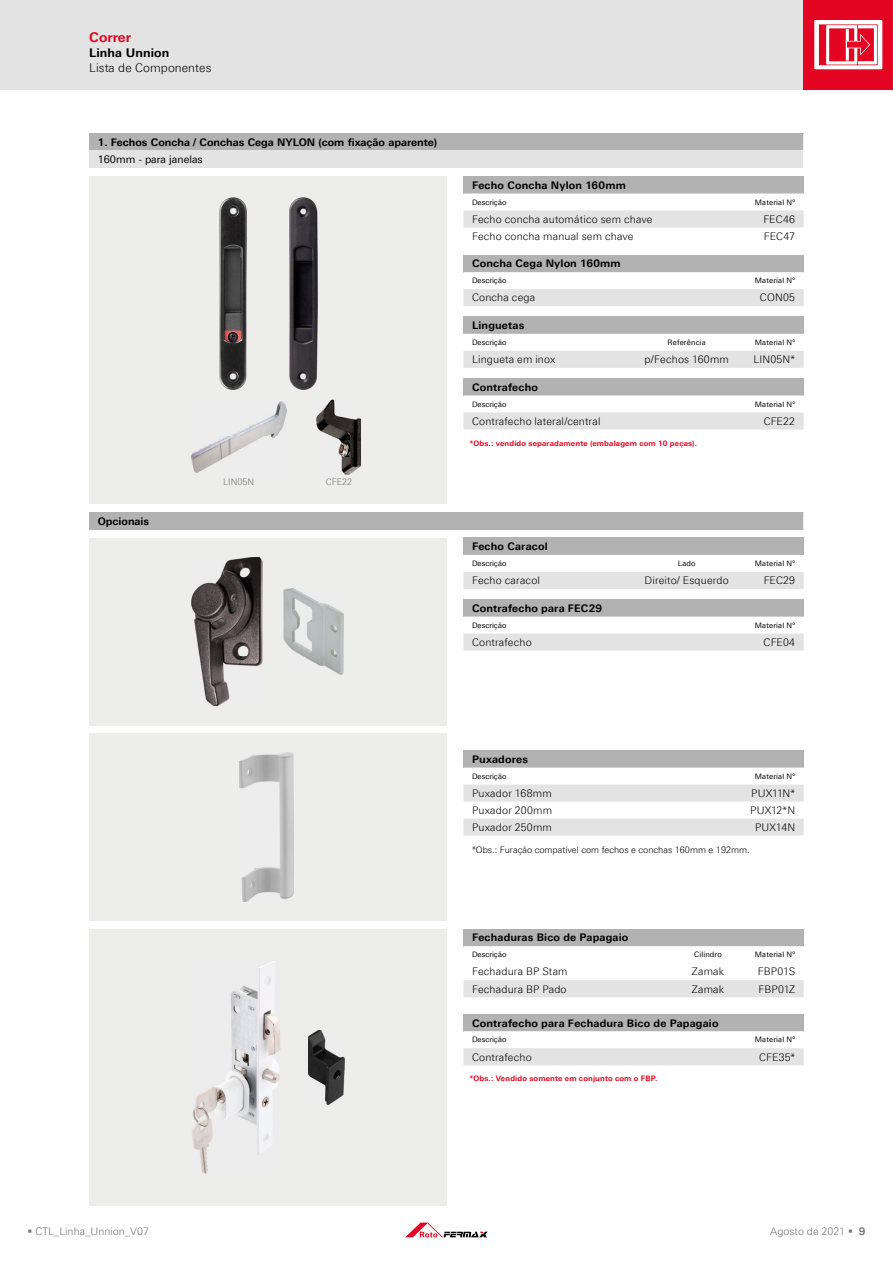
<style>
.page{position:relative;width:893px;height:1263px;background:#fff}
.page>*{position:absolute;margin:0;border:0;box-sizing:border-box;transform-origin:0 0}
.t1{font:700 13.5px "LT Univers Basic";letter-spacing:.005em;color:#e30521}
.t2{font:300 12px "LT Univers Basic";letter-spacing:.005em;color:#000}
.t3{font:700 12px "LT Univers Basic";letter-spacing:.005em;color:#000}
.t4{font:300 10.5px "LT Univers Basic";letter-spacing:.015em;color:#000}
.t5{font:700 10.5px "LT Univers Basic";letter-spacing:.015em;color:#000}
.t6{font:300 10.5px "LT Univers Basic";color:#747474}
.t7{font:10.5px "LT Univers Basic";color:#000}
.t8{font:300 9px "LT Univers Basic";color:#000}
.t9{font:300 9px "LT Univers Basic";color:#747474}
.t10{font:7.5px "LT Univers Basic";letter-spacing:.015em;color:#000}
.t11{font:700 7.5px "LT Univers Basic";letter-spacing:.02em;color:#e30521}
.s1{font-weight:700}
</style>
<div class="page">
<div style="left:89px;top:538px;width:357px;height:187px;background:#ededec"></div>
<div style="left:0;top:0;width:893px;height:89px;background:#e3e3e3"></div>
<div style="left:804px;top:0;width:89px;height:89px;background:#e30521"></div>
<svg style="left:814px;top:20px;width:68px;height:49px"></svg>
<svg style="left:405px;top:1222px;width:83px;height:15px"></svg>
<div style="left:89px;top:134px;width:715px;height:17px;background:#b2b2b2"></div>
<div style="left:89px;top:151px;width:715px;height:17px;background:#e3e3e3"></div>
<svg style="left:803px;top:134px;width:1px;height:34px"></svg>
<div style="left:89px;top:176px;width:357px;height:328px;background:#ededec"></div>
<div style="left:463px;top:176px;width:341px;height:17px;background:#b2b2b2"></div>
<svg style="left:463px;top:193px;width:341px;height:35px"></svg>
<div style="left:463px;top:255px;width:341px;height:17px;background:#b2b2b2"></div>
<svg style="left:463px;top:272px;width:341px;height:34px"></svg>
<img style="left:289px;top:198px;width:28px;height:191px">
<img style="left:219px;top:198px;width:28px;height:191px">
<div style="left:463px;top:317px;width:341px;height:17px;background:#b2b2b2"></div>
<div style="left:463px;top:351px;width:341px;height:17px;background:#e3e3e3"></div>
<div style="left:463px;top:378px;width:341px;height:17px;background:#b2b2b2"></div>
<svg style="left:463px;top:395px;width:341px;height:34px"></svg>
<div style="left:89px;top:929px;width:357px;height:276px;background:#ededec"></div>
<div style="left:463px;top:1014px;width:341px;height:17px;background:#b2b2b2"></div>
<svg style="left:463px;top:1031px;width:341px;height:34px"></svg>
<div style="left:89px;top:512px;width:715px;height:17px;background:#b2b2b2"></div>
<svg style="left:803px;top:512px;width:1px;height:17px"></svg>
<div style="left:89px;top:733px;width:357px;height:188px;background:#ededec"></div>
<div style="left:463px;top:750px;width:341px;height:17px;background:#b2b2b2"></div>
<svg style="left:463px;top:767px;width:341px;height:69px"></svg>
<div style="left:463px;top:929px;width:341px;height:17px;background:#b2b2b2"></div>
<svg style="left:463px;top:946px;width:341px;height:51px"></svg>
<img style="left:239px;top:753px;width:54px;height:148px">
<img style="left:308px;top:1030px;width:36px;height:74px">
<img style="left:192px;top:961px;width:88px;height:213px">
<img style="left:316px;top:400px;width:45px;height:74px">
<img style="left:191px;top:401px;width:96px;height:72px">
<div style="left:463px;top:538px;width:341px;height:17px;background:#b2b2b2"></div>
<div style="left:463px;top:572px;width:341px;height:17px;background:#e3e3e3"></div>
<div style="left:463px;top:600px;width:341px;height:17px;background:#b2b2b2"></div>
<svg style="left:463px;top:633px;width:341px;height:18px"></svg>
<img style="left:192px;top:557px;width:70px;height:149px">
<img style="left:284px;top:589px;width:60px;height:85px">
<p class="t1" style="left:89px;top:29px;width:43px">Correr</p>
<p class="t3" style="left:89px;top:45px;width:82px">Linha Unnion</p>
<p class="t2" style="left:89px;top:60px;width:124px">Lista de Componentes</p>
<p class="t5" style="left:98px;top:136px;width:341px">1. Fechos Concha / Conchas Cega NYLON (com fixação aparente)</p>
<p class="t7" style="left:98px;top:153px;width:106px">160mm - para janelas</p>
<p class="t5" style="left:98px;top:515px;width:53px">Opcionais</p>
<p class="t9" style="left:223px;top:476px;width:32px">LIN05N</p>
<p class="t9" style="left:326px;top:476px;width:28px">CFE22</p>
<p class="t5" style="left:472px;top:179px;width:155px">Fecho Concha Nylon 160mm</p>
<p class="t10" style="left:472px;top:198px;width:36px">Descrição</p>
<p class="t10" style="left:755px;top:198px;width:42px">Material Nº</p>
<p class="t4" style="left:472px;top:213px;width:182px">Fecho concha automático sem chave</p>
<p class="t4" style="left:763px;top:213px;width:33px">FEC46</p>
<p class="t4" style="left:472px;top:230px;width:163px">Fecho concha manual sem chave</p>
<p class="t4" style="left:764px;top:230px;width:33px">FEC47</p>
<p class="t5" style="left:472px;top:257px;width:150px">Concha Cega Nylon 160mm</p>
<p class="t10" style="left:472px;top:276px;width:36px">Descrição</p>
<p class="t10" style="left:755px;top:276px;width:42px">Material Nº</p>
<p class="t4" style="left:472px;top:292px;width:65px">Concha cega</p>
<p class="t4" style="left:760px;top:292px;width:37px">CON05</p>
<p class="t5" style="left:472px;top:319px;width:54px">Linguetas</p>
<p class="t10" style="left:472px;top:338px;width:36px">Descrição</p>
<p class="t10" style="left:668px;top:338px;width:40px">Referência</p>
<p class="t10" style="left:755px;top:338px;width:42px">Material Nº</p>
<p class="t4" style="left:472px;top:353px;width:85px">Lingueta em inox</p>
<p class="t4" style="left:644px;top:353px;width:86px">p/Fechos 160mm</p>
<p class="t4" style="left:753px;top:353px;width:43px">LIN05N*</p>
<p class="t5" style="left:472px;top:381px;width:67px">Contrafecho</p>
<p class="t10" style="left:472px;top:400px;width:36px">Descrição</p>
<p class="t10" style="left:755px;top:400px;width:42px">Material Nº</p>
<p class="t4" style="left:472px;top:415px;width:130px">Contrafecho lateral/central</p>
<p class="t4" style="left:764px;top:415px;width:33px">CFE22</p>
<p class="t11" style="left:470px;top:438px;width:229px">*Obs.: vendido separadamente (embalagem com 10 peças).</p>
<p class="t5" style="left:472px;top:540px;width:77px">Fecho Caracol</p>
<p class="t10" style="left:472px;top:559px;width:36px">Descrição</p>
<p class="t10" style="left:678px;top:559px;width:19px">Lado</p>
<p class="t10" style="left:755px;top:559px;width:42px">Material Nº</p>
<p class="t4" style="left:472px;top:574px;width:69px">Fecho caracol</p>
<p class="t4" style="left:645px;top:574px;width:86px">Direito/ Esquerdo</p>
<p class="t4" style="left:764px;top:574px;width:33px">FEC29</p>
<p class="t5" style="left:472px;top:602px;width:132px">Contrafecho para FEC29</p>
<p class="t10" style="left:472px;top:621px;width:36px">Descrição</p>
<p class="t10" style="left:755px;top:621px;width:42px">Material Nº</p>
<p class="t4" style="left:472px;top:636px;width:61px">Contrafecho</p>
<p class="t4" style="left:764px;top:636px;width:33px">CFE04</p>
<p class="t5" style="left:472px;top:753px;width:57px">Puxadores</p>
<p class="t10" style="left:472px;top:772px;width:36px">Descrição</p>
<p class="t10" style="left:755px;top:772px;width:42px">Material Nº</p>
<p class="t4" style="left:472px;top:787px;width:81px">Puxador 168mm</p>
<p class="t4" style="left:751px;top:787px;width:45px">PUX11N*</p>
<p class="t4" style="left:472px;top:804px;width:82px">Puxador 200mm</p>
<p class="t4" style="left:750px;top:804px;width:46px">PUX12*N</p>
<p class="t4" style="left:472px;top:821px;width:81px">Puxador 250mm</p>
<p class="t4" style="left:755px;top:821px;width:42px">PUX14N</p>
<p class="t8" style="left:472px;top:844px;width:279px">*Obs.: Furação compatível com fechos e conchas 160mm e 192mm.</p>
<p class="t5" style="left:472px;top:931px;width:158px">Fechaduras Bico de Papagaio</p>
<p class="t10" style="left:472px;top:950px;width:36px">Descrição</p>
<p class="t10" style="left:694px;top:950px;width:29px">Cilindro</p>
<p class="t10" style="left:755px;top:950px;width:42px">Material Nº</p>
<p class="t4" style="left:472px;top:965px;width:97px">Fechadura BP Stam</p>
<p class="t4" style="left:692px;top:965px;width:34px">Zamak</p>
<p class="t4" style="left:758px;top:965px;width:39px">FBP01S</p>
<p class="t4" style="left:472px;top:982px;width:96px">Fechadura BP Pado</p>
<p class="t4" style="left:692px;top:982px;width:34px">Zamak</p>
<p class="t4" style="left:758px;top:982px;width:38px">FBP01Z</p>
<p class="t5" style="left:472px;top:1016px;width:248px">Contrafecho para Fechadura Bico de Papagaio</p>
<p class="t10" style="left:472px;top:1035px;width:36px">Descrição</p>
<p class="t10" style="left:755px;top:1035px;width:42px">Material Nº</p>
<p class="t4" style="left:472px;top:1050px;width:61px">Contrafecho</p>
<p class="t4" style="left:759px;top:1050px;width:37px">CFE35*</p>
<p class="t11" style="left:470px;top:1074px;width:189px">*Obs.: Vendido somente em conjunto com o FBP.</p>
<p class="t6" style="left:28px;top:1225px;width:123px">▪ CTL_Linha_Unnion_V07</p>
<p class="t6" style="left:770px;top:1225px;width:97px">Agosto de 2021 ▪ <span class="s1">9</span></p>
</div>
